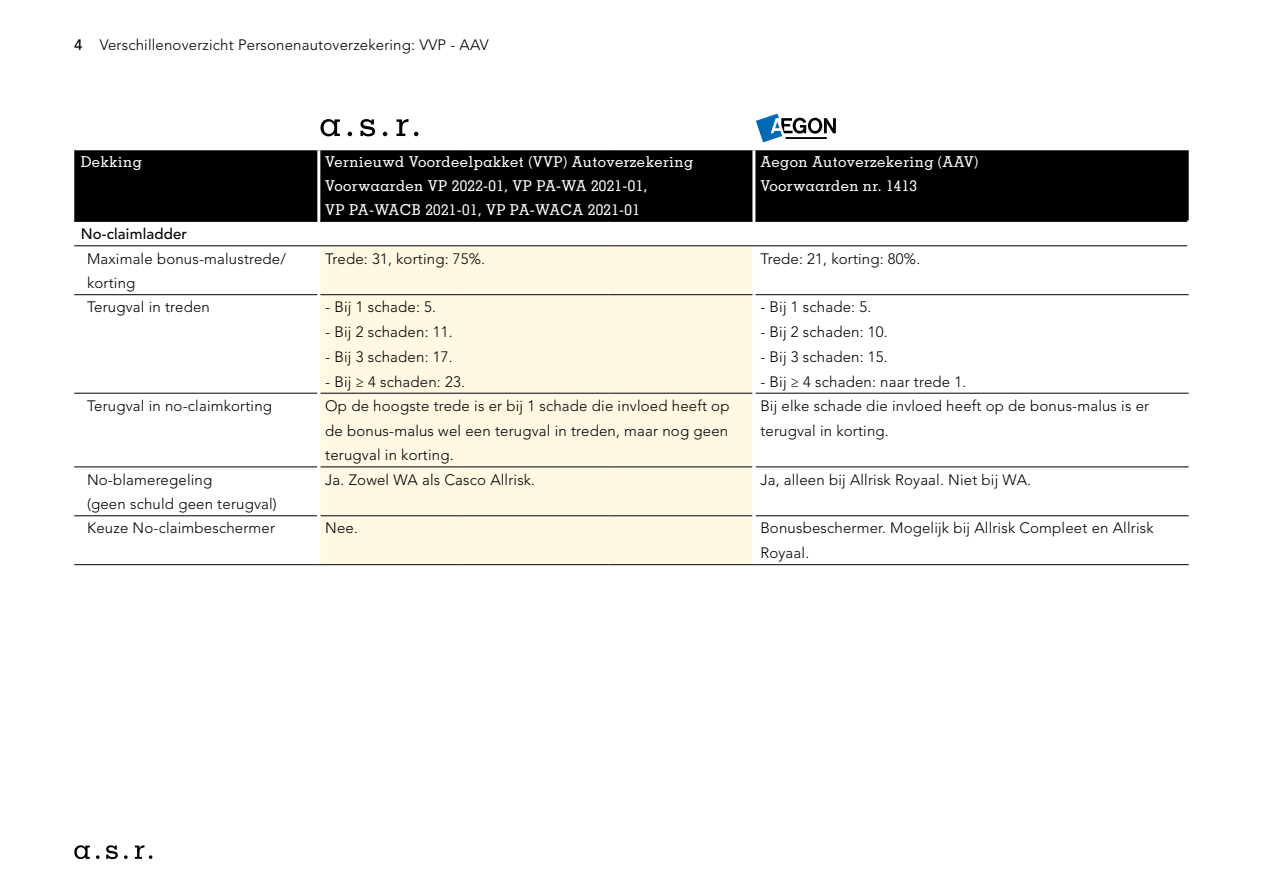
<style>
.page{position:relative;width:1263px;height:893px;background:#fff}
.page>*{position:absolute;margin:0;border:0;box-sizing:border-box;transform-origin:0 0}
.t1{font:300 15px/24.8px "Avenir LT Std";letter-spacing:.01em;color:#000}
.t2{font:500 15px/24px "Memphis LT Std";letter-spacing:.025em;color:#fff}
.t3{font:500 15px "Avenir LT Std";letter-spacing:.01em;color:#000}
.s1{font-weight:500}
</style>
<div class="page">
<svg style="left:383px;top:132px;width:4px;height:4px"></svg>
<svg style="left:396px;top:119px;width:22px;height:17px"></svg>
<svg style="left:348px;top:132px;width:4px;height:4px"></svg>
<svg style="left:320px;top:119px;width:20px;height:17px"></svg>
<svg style="left:360px;top:119px;width:15px;height:17px"></svg>
<svg style="left:756px;top:114px;width:80px;height:28px"></svg>
<div style="left:74px;top:150px;width:1115px;height:70px;background:#000"></div>
<svg style="left:74px;top:245px;width:1115px;height:272px"></svg>
<div style="left:320px;top:247px;width:432px;height:317px;background:#fff8e3"></div>
<hr style="left:317px;top:150px;width:3px;height:72px;background:#fff">
<hr style="left:752px;top:150px;width:3px;height:72px;background:#fff">
<hr style="left:1187px;top:220px;width:3px;height:26px;background:#fff">
<hr style="left:317px;top:246px;width:3px;height:49px;background:#fff">
<hr style="left:752px;top:246px;width:3px;height:49px;background:#fff">
<hr style="left:317px;top:295px;width:3px;height:98px;background:#fff">
<hr style="left:752px;top:295px;width:3px;height:98px;background:#fff">
<hr style="left:74px;top:220px;width:243px;height:2px;background:#000">
<hr style="left:320px;top:220px;width:137px;height:2px;background:#000">
<hr style="left:457px;top:220px;width:151px;height:2px;background:#000">
<hr style="left:608px;top:220px;width:144px;height:2px;background:#000">
<hr style="left:755px;top:220px;width:432px;height:2px;background:#000">
<hr style="left:74px;top:294px;width:243px;height:1px;background:#000">
<hr style="left:320px;top:294px;width:137px;height:1px;background:#000">
<hr style="left:457px;top:294px;width:151px;height:1px;background:#000">
<hr style="left:608px;top:294px;width:144px;height:1px;background:#000">
<hr style="left:755px;top:294px;width:434px;height:1px;background:#000">
<hr style="left:74px;top:467px;width:243px;height:1px;background:#000">
<hr style="left:320px;top:467px;width:137px;height:1px;background:#000">
<hr style="left:457px;top:467px;width:151px;height:1px;background:#000">
<hr style="left:608px;top:467px;width:144px;height:1px;background:#000">
<hr style="left:755px;top:467px;width:434px;height:1px;background:#000">
<hr style="left:74px;top:515px;width:243px;height:1px;background:#000">
<hr style="left:320px;top:515px;width:137px;height:1px;background:#000">
<hr style="left:457px;top:515px;width:151px;height:1px;background:#000">
<hr style="left:608px;top:515px;width:144px;height:1px;background:#000">
<hr style="left:755px;top:515px;width:434px;height:1px;background:#000">
<hr style="left:74px;top:393px;width:243px;height:1px;background:#000">
<hr style="left:320px;top:393px;width:137px;height:1px;background:#000">
<hr style="left:457px;top:393px;width:151px;height:1px;background:#000">
<hr style="left:608px;top:393px;width:144px;height:1px;background:#000">
<hr style="left:755px;top:393px;width:434px;height:1px;background:#000">
<hr style="left:74px;top:246px;width:245px;height:1px;background:#000">
<hr style="left:319px;top:246px;width:138px;height:1px;background:#000">
<hr style="left:457px;top:246px;width:151px;height:1px;background:#000">
<hr style="left:608px;top:246px;width:146px;height:1px;background:#000">
<hr style="left:754px;top:246px;width:433px;height:1px;background:#000">
<hr style="left:317px;top:393px;width:3px;height:74px;background:#fff">
<hr style="left:752px;top:393px;width:3px;height:74px;background:#fff">
<hr style="left:317px;top:467px;width:3px;height:49px;background:#fff">
<hr style="left:752px;top:467px;width:3px;height:49px;background:#fff">
<hr style="left:317px;top:516px;width:3px;height:48px;background:#fff">
<hr style="left:752px;top:516px;width:3px;height:48px;background:#fff">
<hr style="left:74px;top:564px;width:245px;height:1px;background:#000">
<hr style="left:319px;top:564px;width:138px;height:1px;background:#000">
<hr style="left:457px;top:564px;width:151px;height:1px;background:#000">
<hr style="left:608px;top:564px;width:146px;height:1px;background:#000">
<hr style="left:754px;top:564px;width:435px;height:1px;background:#000">
<svg style="left:124px;top:855px;width:4px;height:4px"></svg>
<svg style="left:135px;top:845px;width:17px;height:14px"></svg>
<svg style="left:96px;top:855px;width:4px;height:4px"></svg>
<svg style="left:74px;top:845px;width:16px;height:14px"></svg>
<svg style="left:106px;top:845px;width:12px;height:14px"></svg>
<p class="t1" style="left:74px;top:32px;width:416px"><span class="s1">4</span> Verschillenoverzicht Personenautoverzekering: VVP - AAV</p>
<p class="t2" style="left:81px;top:149px;width:63px">Dekking</p>
<p class="t2" style="left:325px;top:149px;width:369px">Vernieuwd Voordeelpakket (VVP) Autoverzekering<br>Voorwaarden VP 2022-01, VP PA-WA 2021-01,<br>VP PA-WACB 2021-01, VP PA-WACA 2021-01</p>
<p class="t2" style="left:760px;top:149px;width:219px">Aegon Autoverzekering (AAV)<br>Voorwaarden nr. 1413</p>
<p class="t3" style="left:81px;top:226px;width:108px">No-claimladder</p>
<p class="t1" style="left:87px;top:246px;width:200px">Maximale bonus-malustrede/ korting</p>
<p class="t1" style="left:325px;top:246px;width:161px">Trede: 31, korting: 75%.</p>
<p class="t1" style="left:760px;top:246px;width:161px">Trede: 21, korting: 80%.</p>
<p class="t1" style="left:87px;top:295px;width:124px">Terugval in treden</p>
<p class="t1" style="left:325px;top:295px;width:112px">- Bij 1 schade: 5.</p>
<p class="t1" style="left:325px;top:320px;width:129px">- Bij 2 schaden: 11.</p>
<p class="t1" style="left:325px;top:344px;width:129px">- Bij 3 schaden: 17.</p>
<p class="t1" style="left:325px;top:369px;width:141px">- Bij ≥ 4 schaden: 23.</p>
<p class="t1" style="left:760px;top:295px;width:112px">- Bij 1 schade: 5.</p>
<p class="t1" style="left:760px;top:320px;width:129px">- Bij 2 schaden: 10.</p>
<p class="t1" style="left:760px;top:344px;width:129px">- Bij 3 schaden: 15.</p>
<p class="t1" style="left:760px;top:369px;width:208px">- Bij ≥ 4 schaden: naar trede 1.</p>
<p class="t1" style="left:87px;top:393px;width:186px">Terugval in no-claimkorting</p>
<p class="t1" style="left:325px;top:393px;width:406px;text-align:justify">Op de hoogste trede is er bij 1 schade die invloed heeft op de bonus-malus wel een terugval in treden, maar nog geen terugval in korting.</p>
<p class="t1" style="left:760px;top:393px;width:390px">Bij elke schade die invloed heeft op de bonus-malus is er terugval in korting.</p>
<p class="t1" style="left:87px;top:467px;width:191px">No-blameregeling<br>(geen schuld geen terugval)</p>
<p class="t1" style="left:325px;top:467px;width:211px">Ja. Zowel WA als Casco Allrisk.</p>
<p class="t1" style="left:760px;top:467px;width:272px">Ja, alleen bij Allrisk Royaal. Niet bij WA.</p>
<p class="t1" style="left:87px;top:516px;width:190px">Keuze No-claimbeschermer</p>
<p class="t1" style="left:325px;top:516px;width:34px">Nee.</p>
<p class="t1" style="left:760px;top:516px;width:395px">Bonusbeschermer. Mogelijk bij Allrisk Compleet en Allrisk<br>Royaal.</p>
</div>
